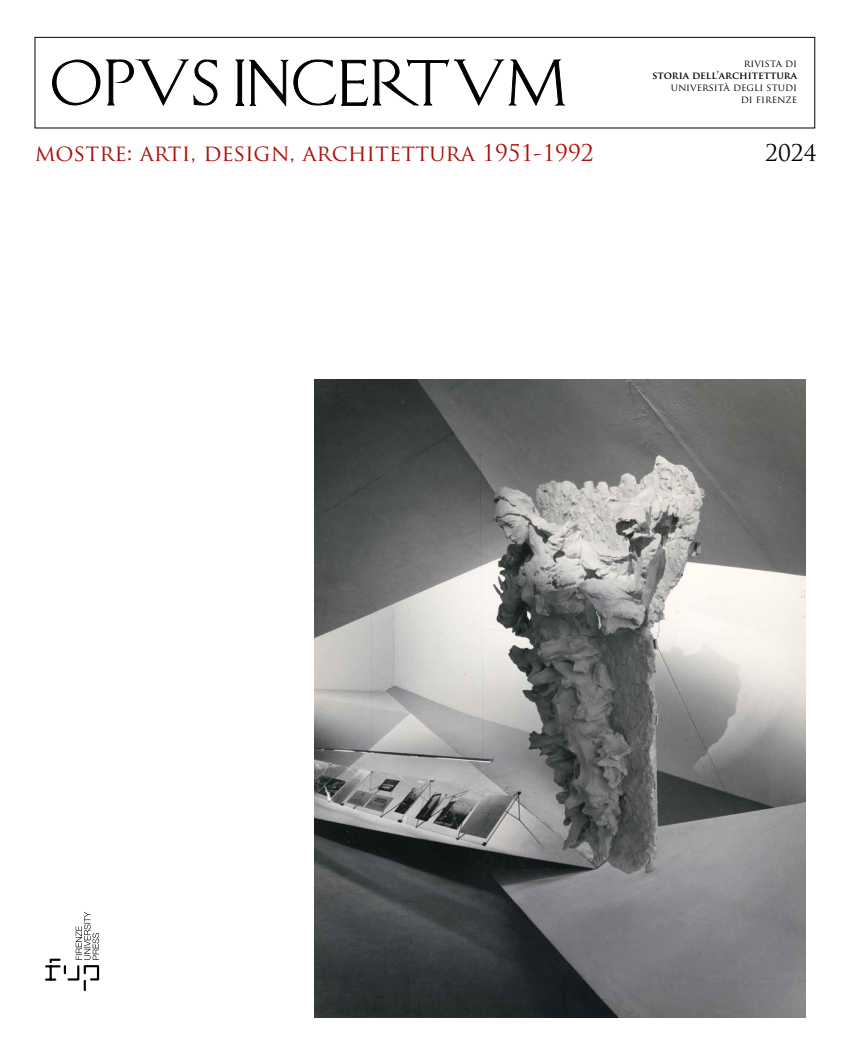
<style>
.page{position:relative;width:851px;height:1063px;background:#fff}
.page>*{position:absolute;margin:0;border:0;box-sizing:border-box;transform-origin:0 0}
.t1{font:22.5px "Trajan Pro";color:#ae0f0a}
.t2{font:22.5px "Trajan Pro";color:#000}
.t3{font:10px/12px "Trajan Pro";color:#000;text-align:right}
.t4{font:700 10px "Trajan Pro";color:#000}
</style>
<div class="page">
<svg style="left:341px;top:60px;width:26px;height:45px"></svg>
<svg style="left:373px;top:60px;width:75px;height:45px"></svg>
<svg style="left:454px;top:60px;width:49px;height:45px"></svg>
<svg style="left:294px;top:60px;width:41px;height:45px"></svg>
<svg style="left:236px;top:60px;width:7px;height:45px"></svg>
<svg style="left:250px;top:60px;width:37px;height:45px"></svg>
<svg style="left:509px;top:60px;width:55px;height:45px"></svg>
<svg style="left:107px;top:60px;width:26px;height:45px"></svg>
<svg style="left:139px;top:60px;width:49px;height:45px"></svg>
<svg style="left:194px;top:60px;width:23px;height:45px"></svg>
<svg style="left:53px;top:60px;width:47px;height:45px"></svg>
<div style="left:35px;top:37px;width:779px;height:91px;border:1px solid #000"></div>
<svg style="left:46px;top:912px;width:54px;height:78px"></svg>
<img style="left:314px;top:379px;width:491px;height:639px">
<p class="t3" style="left:743px;top:58px;width:55px">RIVISTA DI</p>
<p class="t4" style="left:652px;top:70px;width:146px">STORIA DELL’ARCHITETTURA</p>
<p class="t3" style="left:670px;top:82px;width:128px">UNIVERSITÀ DEGLI STUDI<br>DI FIRENZE</p>
<p class="t1" style="left:35px;top:139px;width:560px">MOSTRE: ARTI, DESIGN, ARCHITETTURA 1951-1992</p>
<p class="t2" style="left:765px;top:139px;width:53px">2024</p>
</div>
